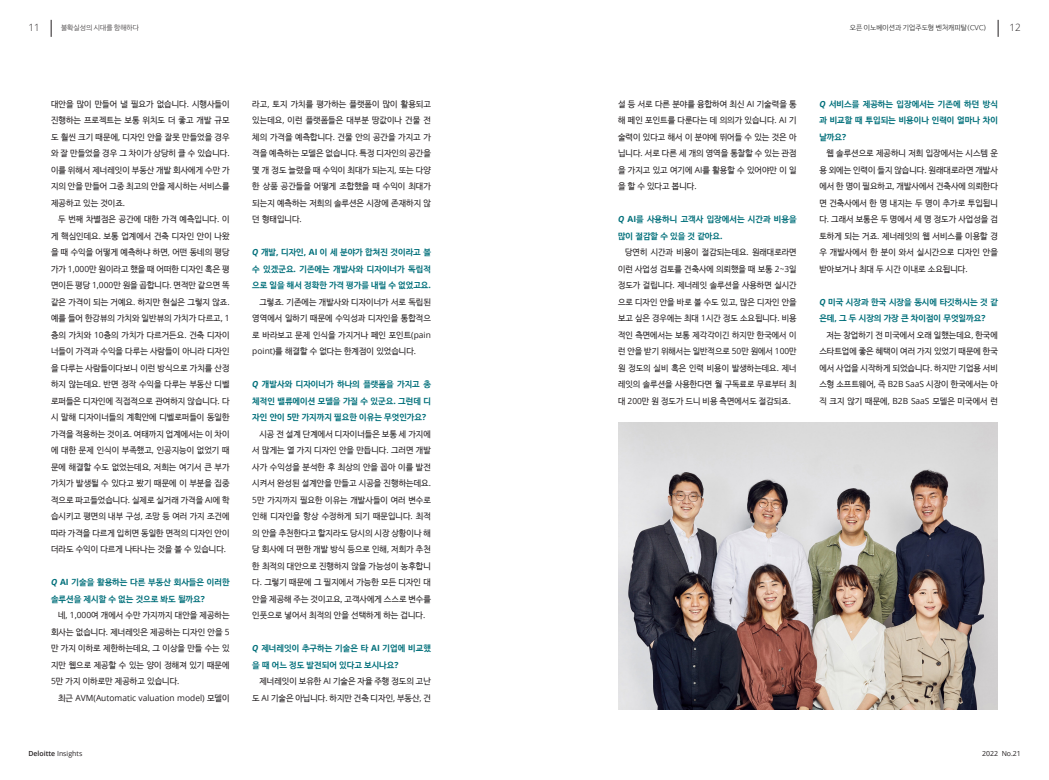
<style>
.page{position:relative;width:1049px;height:780px;background:#fff}
.page>*{position:absolute;margin:0;border:0;box-sizing:border-box;transform-origin:0 0}
.t1{font:300 10px "Open Sans";color:#231f20}
.t2{font:8.5px/16.5px "Nanum Barun Gothic";color:#231f20;text-align:justify}
.t3{font:700 8.5px/16.5px "Nanum Barun Gothic";color:#006f7a}
.t4{font:8.5px "Open Sans";color:#231f20}
.t5{font:300 7px "Nanum Barun Gothic";color:#000}
.t6{font:600 7px "Open Sans";color:#231f20}
.t7{font:300 7px "Nanum Barun Gothic";color:#231f20}
.t8{font:7px "Open Sans";letter-spacing:-.005em;color:#231f20}
.s1{font-family:"Open Sans"}
.s2{font-family:"Open Sans";font-style:italic}
.s3{font-family:"Nanum Barun Gothic"}
.s4{font-weight:400}
</style>
<div class="page">
<svg style="left:51px;top:20px;width:1px;height:17px"></svg>
<svg style="left:998px;top:20px;width:1px;height:17px"></svg>
<img style="left:618px;top:423px;width:380px;height:286px">
<p class="t5" style="left:850px;top:24px;width:138px">오픈 이노베이션과 기업주도형 벤처캐피탈(CVC)</p>
<p class="t1" style="left:28px;top:21px;width:13px">11</p>
<p class="t7" style="left:61px;top:25px;width:80px">불확실성의 시대를 항해하다</p>
<p class="t1" style="left:1009px;top:21px;width:13px">12</p>
<p class="t2" style="left:51px;top:96px;width:180px">대안을 많이 만들어 낼 필요가 없습니다<span class="s1">.</span> 시행사들이 진행하는 프로젝트는 보통 위치도 더 좋고 개발 규모 도 훨씬 크기 때문에<span class="s1">,</span> 디자인 안을 잘못 만들었을 경우 와 잘 만들었을 경우 그 차이가 상당히 클 수 있습니다<span class="s1">. </span>이를 위해서 제너레잇이 부동산 개발 회사에게 수만 가 지의 안을 만들어 그중 최고의 안을 제시하는 서비스를 제공하고 있는 것이죠<span class="s1">.</span></p>
<p class="t2" style="left:51px;top:211px;width:180px;text-indent:7px">두 번째 차별점은 공간에 대한 가격 예측입니다<span class="s1">.</span> 이 게 핵심인데요<span class="s1">.</span> 보통 업계에서 건축 디자인 안이 나왔 을 때 수익을 어떻게 예측하냐 하면<span class="s1">,</span> 어떤 동네의 평당 가가 <span class="s1">1,000</span>만 원이라고 했을 때 어떠한 디자인 혹은 평 면이든 평당 <span class="s1">1,000</span>만 원을 곱합니다<span class="s1">.</span> 면적만 같으면 똑 같은 가격이 되는 거예요<span class="s1">.</span> 하지만 현실은 그렇지 않죠<span class="s1">. </span>예를 들어 한강뷰의 가치와 일반뷰의 가치가 다르고<span class="s1">, 1 </span>층의 가치와 <span class="s1">10</span>층의 가치가 다르거든요<span class="s1">.</span> 건축 디자이 너들이 가격과 수익을 다루는 사람들이 아니라 디자인 을 다루는 사람들이다보니 이런 방식으로 가치를 산정 하지 않는데요<span class="s1">.</span> 반면 정작 수익을 다루는 부동산 디벨 로퍼들은 디자인에 직접적으로 관여하지 않습니다<span class="s1">.</span> 다 시 말해 디자이너들의 계획안에 디벨로퍼들이 동일한 가격을 적용하는 것이죠<span class="s1">.</span> 여태까지 업계에서는 이 차이 에 대한 문제 인식이 부족했고<span class="s1">,</span> 인공지능이 없었기 때 문에 해결할 수도 없었는데요<span class="s1">,</span> 저희는 여기서 큰 부가 가치가 발생될 수 있다고 봤기 때문에 이 부분을 집중 적으로 파고들었습니다<span class="s1">.</span> 실제로 실거래 가격을 <span class="s1">AI</span>에 학 습시키고 평면의 내부 구성<span class="s1">,</span> 조망 등 여러 가지 조건에 따라 가격을 다르게 입히면 동일한 면적의 디자인 안이 더라도 수익이 다르게 나타나는 것을 볼 수 있습니다<span class="s1">.</span></p>
<p class="t3" style="left:51px;top:574px;width:180px"><span class="s2">Q</span> <span class="s1">AI</span> 기술을 활용하는 다른 부동산 회사들은 이러한 솔루션을 제시할 수 없는 것으로 봐도 될까요<span class="s1">?</span></p>
<p class="t2" style="left:51px;top:607px;width:180px;text-indent:7px">네<span class="s1">, 1,000</span>여 개에서 수만 가지까지 대안을 제공하는 회사는 없습니다<span class="s1">.</span> 제너레잇은 제공하는 디자인 안을 <span class="s1">5 </span>만 가지 이하로 제한하는데요<span class="s1">,</span> 그 이상을 만들 수는 있 지만 웹으로 제공할 수 있는 양이 정해져 있기 때문에 <span class="s1">5</span>만 가지 이하로만 제공하고 있습니다<span class="s1">.</span></p>
<p class="t4" style="left:58px;top:692px;width:173px"><span class="s3">최근</span> AVM(Automatic valuation model) <span class="s3">모델이</span></p>
<p class="t6" style="left:28px;top:748px;width:56px">Deloitte <span class="s4">Insights</span></p>
<p class="t2" style="left:252px;top:96px;width:180px">라고<span class="s1">,</span> 토지 가치를 평가하는 플랫폼이 많이 활용되고 있는데요<span class="s1">,</span> 이런 플랫폼들은 대부분 땅값이나 건물 전 체의 가격을 예측합니다<span class="s1">.</span> 건물 안의 공간을 가지고 가 격을 예측하는 모델은 없습니다<span class="s1">.</span> 특정 디자인의 공간을 몇 개 정도 늘렸을 때 수익이 최대가 되는지<span class="s1">,</span> 또는 다양 한 상품 공간들을 어떻게 조합했을 때 수익이 최대가 되는지 예측하는 저희의 솔루션은 시장에 존재하지 않 던 형태입니다<span class="s1">.</span></p>
<p class="t3" style="left:252px;top:244px;width:180px;text-align:justify"><span class="s2">Q</span> 개발<span class="s1">,</span> 디자인<span class="s1">, AI</span> 이 세 분야가 합쳐진 것이라고 볼 수 있겠군요<span class="s1">.</span> 기존에는 개발사와 디자이너가 독립적 으로 일을 해서 정확한 가격 평가를 내릴 수 없었고요<span class="s1">.</span></p>
<p class="t2" style="left:252px;top:294px;width:180px;text-indent:7px">그렇죠<span class="s1">.</span> 기존에는 개발사와 디자이너가 서로 독립된 영역에서 일하기 때문에 수익성과 디자인을 통합적으 로 바라보고 문제 인식을 가지거나 페인 포인트<span class="s1">(pain point)</span>를 해결할 수 없다는 한계점이 있었습니다<span class="s1">.</span></p>
<p class="t3" style="left:252px;top:376px;width:180px;text-align:justify"><span class="s2">Q</span> 개발사와 디자이너가 하나의 플랫폼을 가지고 총 체적인 밸류에이션 모델을 가질 수 있군요<span class="s1">.</span> 그런데 디 자인 안이 <span class="s1">5</span>만 가지까지 필요한 이유는 무엇인가요<span class="s1">?</span></p>
<p class="t2" style="left:252px;top:426px;width:180px;text-indent:7px">시공 전 설계 단계에서 디자이너들은 보통 세 가지에 서 많게는 열 가지 디자인 안을 만듭니다<span class="s1">.</span> 그러면 개발 사가 수익성을 분석한 후 최상의 안을 꼽아 이를 발전 시켜서 완성된 설계안을 만들고 시공을 진행하는데요<span class="s1">.<br>5</span>만 가지까지 필요한 이유는 개발사들이 여러 변수로 인해 디자인을 항상 수정하게 되기 때문입니다<span class="s1">.</span> 최적 의 안을 추천한다고 할지라도 당시의 시장 상황이나 해 당 회사에 더 편한 개발 방식 등으로 인해<span class="s1">,</span> 저희가 추천 한 최적의 대안으로 진행하지 않을 가능성이 농후합니 다<span class="s1">.</span> 그렇기 때문에 그 필지에서 가능한 모든 디자인 대 안을 제공해 주는 것이고요<span class="s1">,</span> 고객사에게 스스로 변수를 인풋으로 넣어서 최적의 안을 선택하게 하는 겁니다<span class="s1">.</span></p>
<p class="t3" style="left:252px;top:640px;width:180px"><span class="s2">Q</span> 제너레잇이 추구하는 기술은 타 <span class="s1">AI</span> 기업에 비교했 을 때 어느 정도 발전되어 있다고 보시나요<span class="s1">?</span></p>
<p class="t2" style="left:252px;top:673px;width:180px;text-align:right">제너레잇이 보유한 <span class="s1">AI</span> 기술은 자율 주행 정도의 고난 도 <span class="s1">AI</span> 기술은 아닙니다<span class="s1">.</span> 하지만 건축 디자인<span class="s1">,</span> 부동산<span class="s1">,</span> 건</p>
<p class="t2" style="left:618px;top:96px;width:180px">설 등 서로 다른 분야를 융합하여 최신 <span class="s1">AI</span> 기술력을 통 해 페인 포인트를 다룬다는 데 의의가 있습니다<span class="s1">. AI</span> 기 술력이 있다고 해서 이 분야에 뛰어들 수 있는 것은 아 닙니다<span class="s1">.</span> 서로 다른 세 개의 영역을 통찰할 수 있는 관점 을 가지고 있고 여기에 <span class="s1">AI</span>를 활용할 수 있어야만 이 일 을 할 수 있다고 봅니다<span class="s1">.</span></p>
<p class="t3" style="left:618px;top:211px;width:180px"><span class="s2">Q</span> <span class="s1">AI</span>를 사용하니 고객사 입장에서는 시간과 비용을 많이 절감할 수 있을 것 같아요<span class="s1">.</span></p>
<p class="t2" style="left:618px;top:244px;width:180px;text-indent:7px">당연히 시간과 비용이 절감되는데요<span class="s1">.</span> 원래대로라면 이런 사업성 검토를 건축사에 의뢰했을 때 보통 <span class="s1">2~3</span>일 정도가 걸립니다<span class="s1">.</span> 제너레잇 솔루션을 사용하면 실시간 으로 디자인 안을 바로 볼 수도 있고<span class="s1">,</span> 많은 디자인 안을 보고 싶은 경우에는 최대 <span class="s1">1</span>시간 정도 소요됩니다<span class="s1">.</span> 비용 적인 측면에서는 보통 제각각이긴 하지만 한국에서 이 런 안을 받기 위해서는 일반적으로 <span class="s1">50</span>만 원에서 <span class="s1">100</span>만 원 정도의 실비 혹은 인력 비용이 발생하는데요<span class="s1">.</span> 제너 레잇의 솔루션을 사용한다면 월 구독료로 무료부터 최 대 <span class="s1">200</span>만 원 정도가 드니 비용 측면에서도 절감되죠<span class="s1">.</span></p>
<p class="t3" style="left:819px;top:96px;width:180px;text-align:justify"><span class="s2">Q</span> 서비스를 제공하는 입장에서는 기존에 하던 방식 과 비교할 때 투입되는 비용이나 인력이 얼마나 차이 날까요<span class="s1">?</span></p>
<p class="t2" style="left:819px;top:145px;width:180px;text-indent:7px">웹 솔루션으로 제공하니 저희 입장에서는 시스템 운 용 외에는 인력이 들지 않습니다<span class="s1">.</span> 원래대로라면 개발사 에서 한 명이 필요하고<span class="s1">,</span> 개발사에서 건축사에 의뢰한다 면 건축사에서 한 명 내지는 두 명이 추가로 투입됩니 다<span class="s1">.</span> 그래서 보통은 두 명에서 세 명 정도가 사업성을 검 토하게 되는 거죠<span class="s1">.</span> 제너레잇의 웹 서비스를 이용할 경 우 개발사에서 한 분이 와서 실시간으로 디자인 안을 받아보거나 최대 두 시간 이내로 소요됩니다<span class="s1">.</span></p>
<p class="t3" style="left:819px;top:294px;width:180px"><span class="s2">Q</span> 미국 시장과 한국 시장을 동시에 타깃하시는 것 같 은데<span class="s1">,</span> 그 두 시장의 가장 큰 차이점이 무엇일까요<span class="s1">?</span></p>
<p class="t2" style="left:819px;top:327px;width:180px;text-indent:7px">저는 창업하기 전 미국에서 오래 일했는데요<span class="s1">,</span> 한국에 스타트업에 좋은 혜택이 여러 가지 있었기 때문에 한국 에서 사업을 시작하게 되었습니다<span class="s1">.</span> 하지만 기업용 서비 스형 소프트웨어<span class="s1">,</span> 즉 <span class="s1">B2B SaaS</span> 시장이 한국에서는 아 직 크지 않기 때문에<span class="s1">, B2B SaaS</span> 모델은 미국에서 런</p>
<p class="t8" style="left:982px;top:748px;width:40px">2022 No.21</p>
</div>
